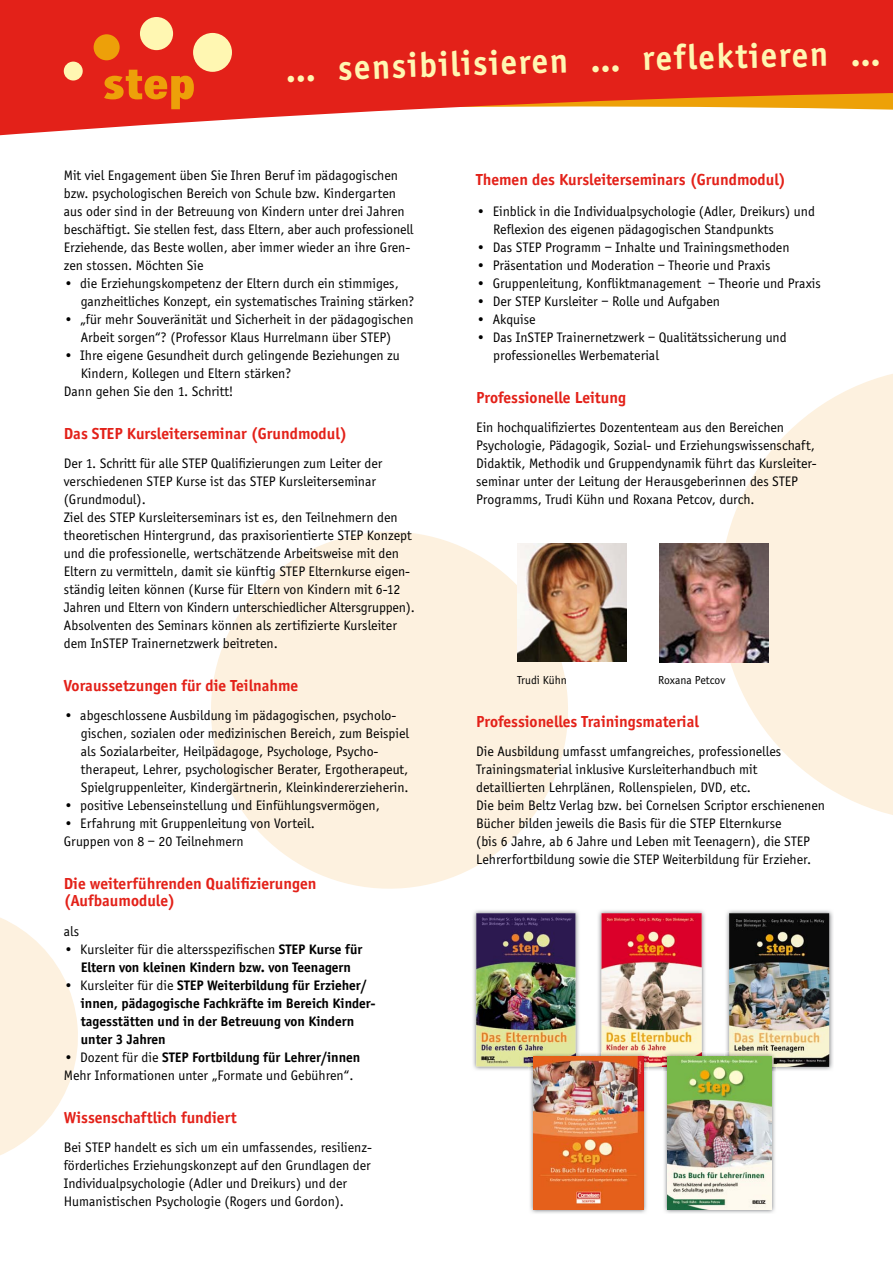
<style>
.page{position:relative;width:893px;height:1263px;background:#fff}
.page>*{position:absolute;margin:0;border:0;box-sizing:border-box;transform-origin:0 0}
.t1{font:700 36px "Officina Sans";color:#fff7b2;scale:.96 1}
.t2{font:700 16.5px/16.5px "Officina Sans";color:#e32119}
.t3{font:14.25px/18px "Officina Sans";color:#000}
.t4{font:700 14.25px/18px "Officina Sans";color:#000;text-align:center}
.t5{font:12px "Officina Sans";color:#000}
.s1{font-weight:400}
.s2{font-weight:700}
</style>
<div class="page">
<svg style="left:710px;top:374px;width:183px;height:441px;fill:#fdf1df"></svg>
<svg style="left:211px;top:531px;width:365px;height:358px;fill:#fdf1df"></svg>
<svg style="left:0;top:918px;width:78px;height:237px"></svg>
<img style="left:659px;top:544px;width:110px;height:118px">
<img style="left:517px;top:543px;width:110px;height:118px">
<svg style="left:0;top:0;width:893px;height:136px;fill:#e32119"></svg>
<img style="left:473px;top:910px;width:106px;height:160px">
<img style="left:476px;top:913px;width:99px;height:153px">
<img style="left:598px;top:910px;width:107px;height:160px">
<img style="left:601px;top:913px;width:101px;height:153px">
<img style="left:726px;top:910px;width:107px;height:161px">
<img style="left:729px;top:913px;width:100px;height:154px">
<img style="left:664px;top:1053px;width:112px;height:160px">
<img style="left:662px;top:1051px;width:44px;height:20px">
<img style="left:662px;top:1051px;width:40px;height:15px">
<img style="left:724px;top:1051px;width:52px;height:20px">
<img style="left:729px;top:1051px;width:47px;height:16px">
<img style="left:667px;top:1056px;width:105px;height:153px">
<img style="left:530px;top:1053px;width:117px;height:160px">
<img style="left:529px;top:1052px;width:51px;height:19px">
<img style="left:529px;top:1052px;width:46px;height:14px">
<img style="left:597px;top:1052px;width:51px;height:19px">
<img style="left:601px;top:1052px;width:47px;height:14px">
<img style="left:533px;top:1057px;width:110px;height:153px">
<div style="left:193px;top:33px;width:39px;height:39px;background:#fff7b2;border-radius:50%"></div>
<div style="left:140px;top:17px;width:33px;height:33px;background:#fff7b2;border-radius:50%"></div>
<div style="left:94px;top:34px;width:26px;height:26px;background:#eda009;border-radius:50%"></div>
<div style="left:64px;top:62px;width:19px;height:19px;background:#fff7b2;border-radius:50%"></div>
<svg style="left:104px;top:70px;width:90px;height:39px;background:#e75811"></svg>
<h1 class="t1" style="left:285px;top:48px;width:350px;rotate:-2deg">… sensibilisieren …</h1>
<h1 class="t1" style="left:642px;top:36px;width:249px;rotate:-1deg">reflektieren …</h1>
<p class="t3" style="left:64px;top:166px;width:351px">Mit viel Engagement üben Sie Ihren Beruf im pädagogischen bzw. psychologischen Bereich von Schule bzw. Kindergarten aus oder sind in der Betreuung von Kindern unter drei Jahren beschäftigt. Sie stellen fest, dass Eltern, aber auch professionell Erziehende, das Beste wollen, aber immer wieder an ihre Gren&shy;zen stossen. Möchten Sie</p>
<p class="t3" style="left:81px;top:274px;width:335px;text-indent:-17px">• die Erziehungskompetenz der Eltern durch ein stimmiges, ganzheitliches Konzept, ein systematisches Training stärken?</p>
<p class="t3" style="left:64px;top:310px;width:351px;text-align:center">• „für mehr Souveränität und Sicherheit in der pädagogischen<br>Arbeit sorgen“? (Professor Klaus Hurrelmann über STEP)</p>
<p class="t3" style="left:64px;top:346px;width:338px">• Ihre eigene Gesundheit durch gelingende Beziehungen zu</p>
<p class="t3" style="left:81px;top:364px;width:212px">Kindern, Kollegen und Eltern stärken?</p>
<p class="t3" style="left:64px;top:382px;width:171px">Dann gehen Sie den 1. Schritt!</p>
<p class="t2" style="left:64px;top:425px;width:285px">Das STEP Kursleiterseminar (Grundmodul)</p>
<p class="t3" style="left:64px;top:454px;width:353px">Der 1. Schritt für alle STEP Qualifizierungen zum Leiter der verschiedenen STEP Kurse ist das STEP Kursleiterseminar (Grundmodul).<br>Ziel des STEP Kursleiterseminars ist es, den Teilnehmern den theoretischen Hintergrund, das praxisorientierte STEP Konzept und die professionelle, wertschätzende Arbeitsweise mit den Eltern zu vermitteln, damit sie künftig STEP Elternkurse eigen&shy;ständig leiten können (Kurse für Eltern von Kindern mit 6-12<br>Jahren und Eltern von Kindern unterschiedlicher Altersgruppen).<br>Absolventen des Seminars können als zertifizierte Kursleiter dem InSTEP Trainernetzwerk beitreten.</p>
<p class="t2" style="left:64px;top:677px;width:236px">Voraussetzungen für die Teilnahme</p>
<p class="t3" style="left:81px;top:706px;width:330px;text-indent:-17px">• abgeschlossene Ausbildung im pädagogischen, psycholo&shy;gischen, sozialen oder medizinischen Bereich, zum Beispiel als Sozialarbeiter, Heilpädagoge, Psychologe, Psycho&shy;therapeut, Lehrer, psychologischer Berater, Ergotherapeut, Spielgruppenleiter, Kindergärtnerin, Kleinkindererzieherin.</p>
<p class="t3" style="left:64px;top:796px;width:317px">• positive Lebenseinstellung und Einfühlungsvermögen,</p>
<p class="t3" style="left:64px;top:814px;width:253px">• Erfahrung mit Gruppenleitung von Vorteil.<br>Gruppen von 8 – 20 Teilnehmern</p>
<p class="t2" style="left:64px;top:875px;width:254px">Die weiterführenden Qualifizierungen (Aufbaumodule)</p>
<p class="t3" style="left:64px;top:922px;width:17px">als</p>
<p class="t4" style="left:64px;top:940px;width:300px"><span class="s1">• Kursleiter für die altersspezifischen</span> STEP Kurse für<br>Eltern von kleinen Kindern bzw. von Teenagern</p>
<p class="t4" style="left:81px;top:976px;width:296px;text-align:left;text-indent:-17px"><span class="s1">• Kursleiter für die</span> STEP Weiterbildung für Erzieher/ innen, pädagogische Fachkräfte im Bereich Kinder&shy;tagesstätten und in der Betreuung von Kindern unter 3 Jahren</p>
<p class="t3" style="left:64px;top:1048px;width:298px">• Dozent für die <span class="s2">STEP Fortbildung für Lehrer/innen<br></span>Mehr Informationen unter „Formate und Gebühren“.</p>
<p class="t2" style="left:64px;top:1109px;width:174px">Wissenschaftlich fundiert</p>
<p class="t3" style="left:64px;top:1138px;width:310px">Bei STEP handelt es sich um ein umfassendes, resilienz&shy;förderliches Erziehungskonzept auf den Grundlagen der Individualpsychologie (Adler und Dreikurs) und der Humanistischen Psychologie (Rogers und Gordon).</p>
<p class="t2" style="left:476px;top:171px;width:311px">Themen des Kursleiterseminars (Grundmodul)</p>
<p class="t3" style="left:493px;top:202px;width:323px;text-indent:-17px">• Einblick in die Individualpsychologie (Adler, Dreikurs) und<br>Reflexion des eigenen pädagogischen Standpunkts</p>
<p class="t3" style="left:476px;top:238px;width:315px">• Das STEP Programm – Inhalte und Trainingsmethoden</p>
<p class="t3" style="left:476px;top:256px;width:296px">• Präsentation und Moderation – Theorie und Praxis</p>
<p class="t3" style="left:476px;top:274px;width:346px">• Gruppenleitung, Konfliktmanagement – Theorie und Praxis</p>
<p class="t3" style="left:476px;top:292px;width:245px">• Der STEP Kursleiter – Rolle und Aufgaben</p>
<p class="t3" style="left:476px;top:310px;width:61px">• Akquise</p>
<p class="t3" style="left:493px;top:328px;width:295px;text-indent:-17px">• Das InSTEP Trainernetzwerk – Qualitätssicherung und professionelles Werbematerial</p>
<p class="t2" style="left:476px;top:389px;width:151px">Professionelle Leitung</p>
<p class="t3" style="left:476px;top:418px;width:342px">Ein hochqualifiziertes Dozententeam aus den Bereichen Psychologie, Pädagogik, Sozial- und Erziehungswissenschaft, Didaktik, Methodik und Gruppendynamik führt das Kursleiter&shy;seminar unter der Leitung der Herausgeberinnen des STEP Programms, Trudi Kühn und Roxana Petcov, durch.</p>
<p class="t5" style="left:517px;top:673px;width:51px">Trudi Kühn</p>
<p class="t5" style="left:658px;top:673px;width:69px">Roxana Petcov</p>
<p class="t2" style="left:476px;top:713px;width:224px">Professionelles Trainingsmaterial</p>
<p class="t3" style="left:476px;top:742px;width:350px">Die Ausbildung umfasst umfangreiches, professionelles Trainingsmaterial inklusive Kursleiterhandbuch mit detaillierten Lehrplänen, Rollenspielen, DVD, etc.<br>Die beim Beltz Verlag bzw. bei Cornelsen Scriptor erschienenen Bücher bilden jeweils die Basis für die STEP Elternkurse<br>(bis 6 Jahre, ab 6 Jahre und Leben mit Teenagern), die STEP Lehrerfortbildung sowie die STEP Weiterbildung für Erzieher.</p>
</div>
